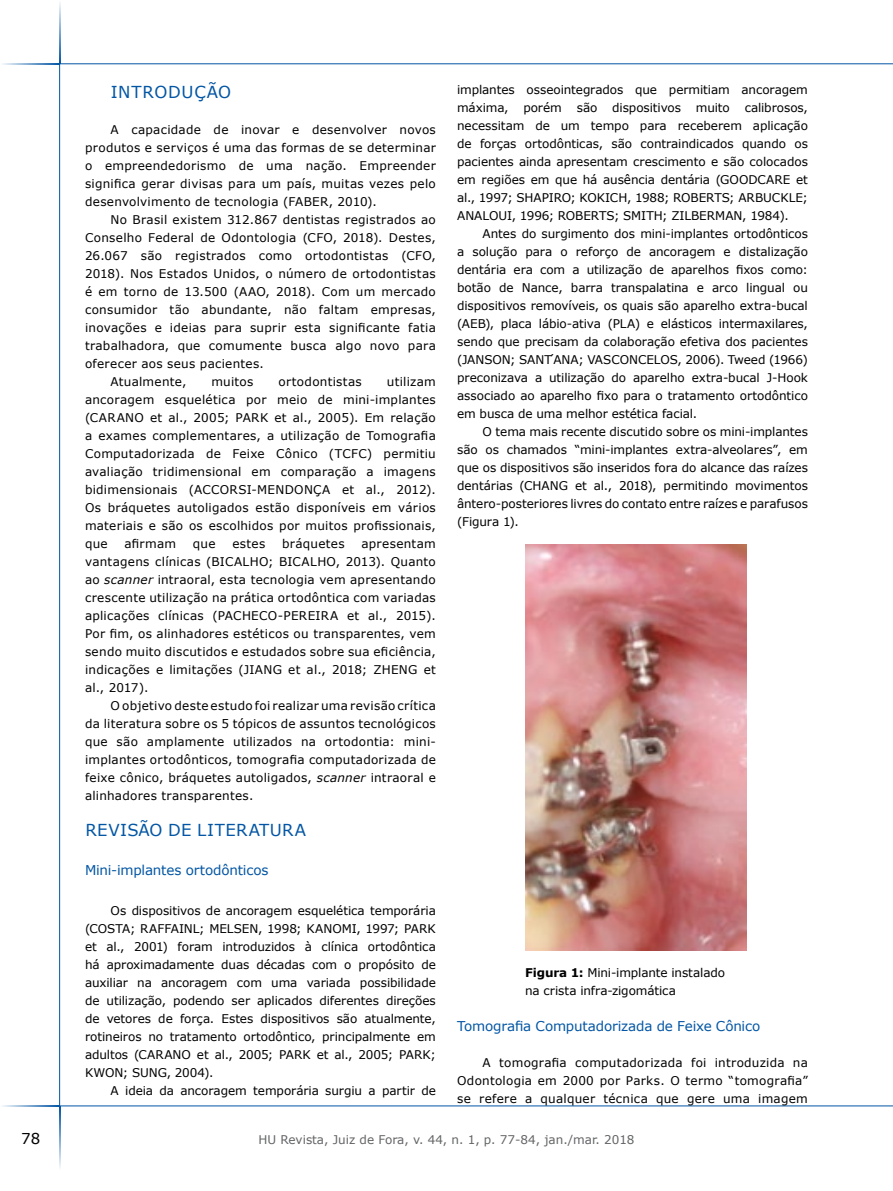
<style>
.page{position:relative;width:893px;height:1191px;background:#fff}
.page>*{position:absolute;margin:0;border:0;box-sizing:border-box;transform-origin:0 0}
.t1{font:16.5px "Verdana";letter-spacing:.045em;color:#0356a4}
.t2{font:15px "Verdana";color:#000}
.t3{font:13.5px "Verdana";letter-spacing:-.01em;color:#0356a4}
.t4{font:12px/18px "Verdana";letter-spacing:.02em;color:#000;text-align:justify}
.t5{font:12px/18px "Verdana";letter-spacing:-.01em;color:#000}
.t6{font:12px "Verdana";color:#636466}
.s1{font-style:italic}
.s2{font-weight:700}
</style>
<div class="page">
<hr style="left:59px;top:63px;width:1px;height:1043px;background:#0356a4">
<hr style="left:60px;top:63px;width:833px;height:1px;background:#0356a4">
<hr style="left:60px;top:1105px;width:833px;height:1px;background:#0356a4">
<hr style="left:59px;top:1106px;width:1px;height:63px;background:#0356a4">
<hr style="left:0;top:1105px;width:59px;height:1px;background:#0356a4">
<hr style="left:59px;top:0;width:1px;height:63px;background:#0356a4">
<hr style="left:0;top:63px;width:59px;height:1px;background:#0356a4">
<img style="left:525px;top:544px;width:221px;height:406px">
<h1 class="t1" style="left:111px;top:80px;width:122px">INTRODUÇÃO</h1>
<p class="t4" style="left:85px;top:120px;width:352px;text-indent:26px">A capacidade de inovar e desenvolver novos produtos e serviços é uma das formas de se determinar o empreendedorismo de uma nação. Empreender significa gerar divisas para um país, muitas vezes pelo desenvolvimento de tecnologia (FABER, 2010).</p>
<p class="t4" style="left:111px;top:210px;width:327px">No Brasil existem 312.867 dentistas registrados ao</p>
<p class="t4" style="left:85px;top:228px;width:352px">Conselho Federal de Odontologia (CFO, 2018). Destes,</p>
<p class="t4" style="left:85px;top:246px;width:352px">26.067 são registrados como ortodontistas (CFO,</p>
<p class="t4" style="left:85px;top:264px;width:352px">2018). Nos Estados Unidos, o número de ortodontistas</p>
<p class="t4" style="left:85px;top:282px;width:352px">é em torno de 13.500 (AAO, 2018). Com um mercado</p>
<p class="t4" style="left:85px;top:300px;width:352px">consumidor tão abundante, não faltam empresas,</p>
<p class="t4" style="left:85px;top:318px;width:352px">inovações e ideias para suprir esta significante fatia</p>
<p class="t4" style="left:85px;top:336px;width:352px">trabalhadora, que comumente busca algo novo para</p>
<p class="t4" style="left:85px;top:354px;width:180px">oferecer aos seus pacientes.</p>
<p class="t4" style="left:111px;top:372px;width:77px">Atualmente,</p>
<p class="t4" style="left:211px;top:372px;width:44px">muitos</p>
<p class="t4" style="left:278px;top:372px;width:85px">ortodontistas</p>
<p class="t4" style="left:85px;top:372px;width:352px;text-indent:302px">utilizam ancoragem esquelética por meio de mini-implantes (CARANO et al., 2005; PARK et al., 2005). Em relação a exames complementares, a utilização de Tomografia Computadorizada de Feixe Cônico (TCFC) permitiu avaliação tridimensional em comparação a imagens bidimensionais (ACCORSI-MENDONÇA et al., 2012).<br>Os bráquetes autoligados estão disponíveis em vários materiais e são os escolhidos por muitos profissionais, que</p>
<p class="t4" style="left:124px;top:534px;width:53px">afirmam</p>
<p class="t4" style="left:193px;top:534px;width:24px">que</p>
<p class="t4" style="left:232px;top:534px;width:35px">estes</p>
<p class="t4" style="left:282px;top:534px;width:64px">bráquetes</p>
<p class="t4" style="left:85px;top:534px;width:352px;text-indent:276px">apresentam vantagens clínicas (BICALHO; BICALHO, 2013). Quanto ao <span class="s1">scanner</span> intraoral, esta tecnologia vem apresentando crescente utilização na prática ortodôntica com variadas aplicações clínicas (PACHECO-PEREIRA et al., 2015).<br>Por fim, os alinhadores estéticos ou transparentes, vem sendo muito discutidos e estudados sobre sua eficiência, indicações e limitações (JIANG et al., 2018; ZHENG et al., 2017).</p>
<p class="t4" style="left:85px;top:696px;width:352px;text-indent:26px">O objetivo deste estudo foi realizar uma revisão crítica da literatura sobre os 5 tópicos de assuntos tecnológicos que são amplamente utilizados na ortodontia: mini&shy;implantes ortodônticos, tomografia computadorizada de feixe cônico, bráquetes autoligados, <span class="s1">scanner</span> intraoral e alinhadores transparentes.</p>
<h1 class="t1" style="left:85px;top:818px;width:46px">revisão</h1>
<h1 class="t1" style="left:168px;top:818px;width:41px">de literatura</h1>
<p class="t3" style="left:85px;top:861px;width:185px">Mini-implantes ortodônticos</p>
<p class="t4" style="left:85px;top:901px;width:352px;text-indent:26px">Os dispositivos de ancoragem esquelética temporária (COSTA; RAFFAINL; MELSEN, 1998; KANOMI, 1997; PARK et al., 2001) foram introduzidos à clínica ortodôntica há aproximadamente duas décadas com o propósito de auxiliar na ancoragem com uma variada possibilidade de utilização, podendo ser aplicados diferentes direções de vetores de força. Estes dispositivos são atualmente, rotineiros no tratamento ortodôntico, principalmente em adultos (CARANO et al., 2005; PARK et al., 2005; PARK; KWON; SUNG, 2004).</p>
<p class="t5" style="left:111px;top:1081px;width:327px">A ideia da ancoragem temporária surgiu a partir de</p>
<p class="t4" style="left:457px;top:81px;width:352px">implantes osseointegrados que permitiam ancoragem máxima, porém são dispositivos muito calibrosos, necessitam de um tempo para receberem aplicação de forças ortodônticas, são contraindicados quando os pacientes ainda apresentam crescimento e são colocados em regiões em que há ausência dentária (GOODCARE et al., 1997; SHAPIRO; KOKICH, 1988; ROBERTS; ARBUCKLE; ANALOUI, 1996; ROBERTS; SMITH; ZILBERMAN, 1984).</p>
<p class="t4" style="left:457px;top:225px;width:352px;text-indent:26px">Antes do surgimento dos mini-implantes ortodônticos a solução para o reforço de ancoragem e distalização dentária era com a utilização de aparelhos fixos como: botão de Nance, barra transpalatina e arco lingual ou dispositivos removíveis, os quais são aparelho extra-bucal (AEB), placa lábio-ativa (PLA) e elásticos intermaxilares, sendo que precisam da colaboração efetiva dos pacientes (JANSON; SANT ́ANA; VASCONCELOS, 2006). Tweed (1966) preconizava a utilização do aparelho extra-bucal J-Hook associado ao aparelho fixo para o tratamento ortodôntico em busca de uma melhor estética facial.</p>
<p class="t4" style="left:457px;top:423px;width:352px;text-indent:26px">O tema mais recente discutido sobre os mini-implantes são os chamados “mini-implantes extra-alveolares”, em que os dispositivos são inseridos fora do alcance das raízes dentárias (CHANG et al., 2018), permitindo movimentos ântero-posteriores livres do contato entre raízes e parafusos (Figura 1).</p>
<p class="t5" style="left:525px;top:963px;width:201px"><span class="s2">Figura 1:</span> Mini-implante instalado na crista infra-zigomática</p>
<p class="t3" style="left:457px;top:1016px;width:305px">Tomografia Computadorizada de Feixe Cônico</p>
<p class="t4" style="left:457px;top:1053px;width:352px;text-indent:26px">A tomografia computadorizada foi introduzida na Odontologia em 2000 por Parks. O termo “tomografia” se refere a qualquer técnica que gere uma imagem</p>
<p class="t2" style="left:21px;top:1128px;width:21px">78</p>
<p class="t6" style="left:258px;top:1131px;width:378px">HU Revista, Juiz de Fora, v. 44, n. 1, p. 77-84, jan./mar. 2018</p>
</div>
